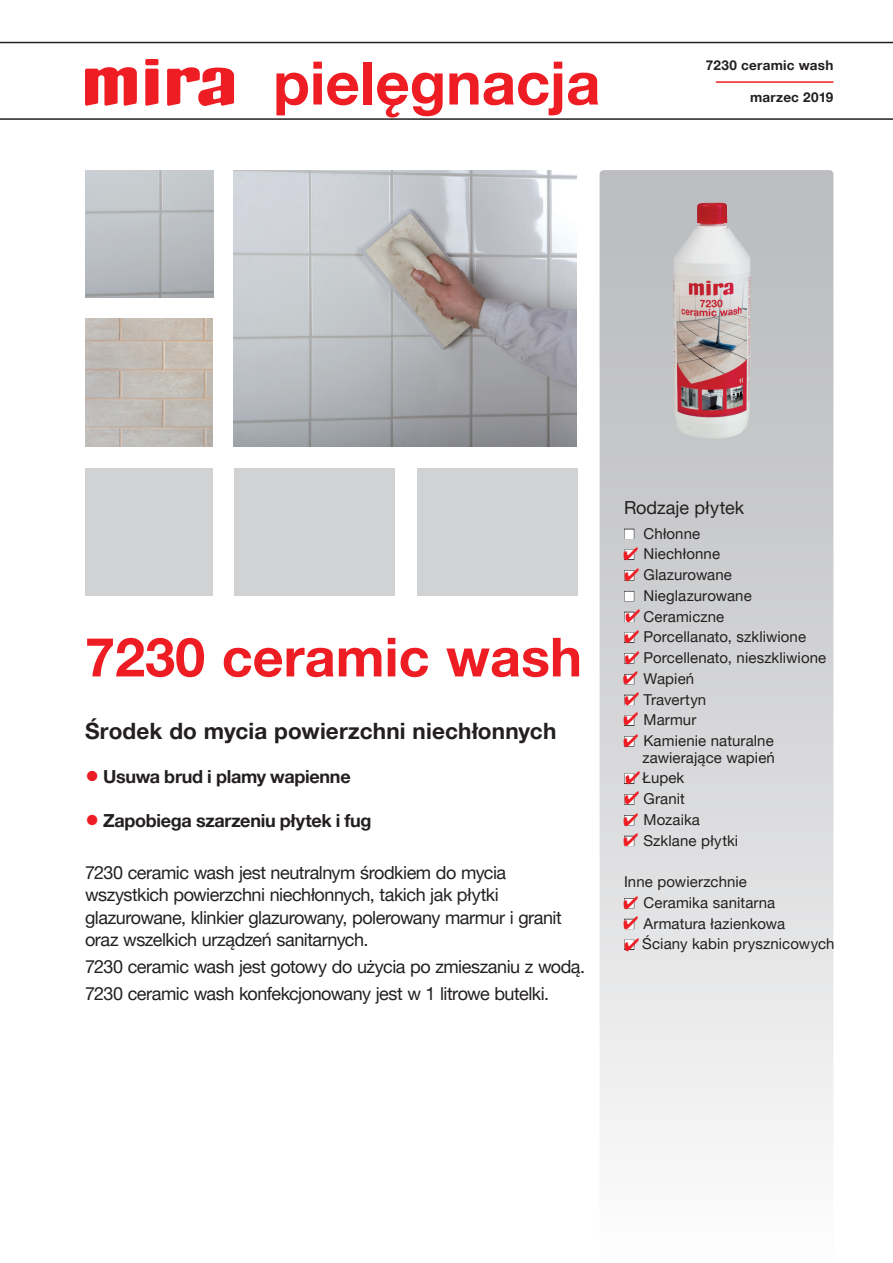
<style>
.page{position:relative;width:893px;height:1263px;background:#fff}
.page>*{position:absolute;margin:0;border:0;box-sizing:border-box;transform-origin:0 0}
.TYPE_OVERSKRIFT{font:700 60px "Helvetica Neue LT Pro";color:#ee1d23}
.over{font:700 54px "Helvetica Neue LT Pro";color:#ee1d23}
.TEKST_UNDER_BILLEDE{font:700 22.5px "Helvetica Neue LT Pro";letter-spacing:.005em;color:#231f20}
.BRØD_side_1{font:18px/22.5px "Helvetica Neue LT Pro";letter-spacing:-.025em;color:#231f20}
.DOTPUNKTER{font:700 18px "Helvetica Neue LT Pro";letter-spacing:-.015em;color:#231f20}
.PUNKTER_TIL_HØJRE{font:18px "Helvetica Neue LT Pro";color:#231f20}
.PUNKTER_TIL_HØJRE-2{font:15px/16.5px "Helvetica Neue LT Pro";letter-spacing:.005em;color:#231f20;text-align:right}
.BRØD{font:700 13.5px "Helvetica Neue LT Pro";letter-spacing:.02em;color:#231f20}
.s1{font-size:28.5px;color:#ee1d23}
.s2{color:#fff}
</style>
<div class="page">
<div style="left:600px;top:170px;width:233px;height:1093px;background:linear-gradient(to bottom,#b5b6ba,#fafafa);border-radius:4px"></div>
<div style="left:624px;top:529px;width:10px;height:10px;border:1px solid #231f20"></div>
<div style="left:624px;top:570px;width:10px;height:10px;border:1px solid #231f20"></div>
<div style="left:624px;top:591px;width:10px;height:10px;border:1px solid #231f20"></div>
<div style="left:624px;top:612px;width:10px;height:10px;border:1px solid #231f20"></div>
<div style="left:624px;top:633px;width:10px;height:10px;border:1px solid #231f20"></div>
<div style="left:624px;top:653px;width:10px;height:10px;border:1px solid #231f20"></div>
<div style="left:624px;top:695px;width:10px;height:10px;border:1px solid #231f20"></div>
<div style="left:624px;top:774px;width:10px;height:10px;border:1px solid #231f20"></div>
<div style="left:624px;top:794px;width:10px;height:10px;border:1px solid #231f20"></div>
<div style="left:624px;top:940px;width:10px;height:10px;border:1px solid #231f20"></div>
<img style="left:673px;top:202px;width:77px;height:237px">
<hr style="left:0;top:118px;width:893px;height:2px;background:#231f20">
<hr style="left:0;top:42px;width:893px;height:1px;background:#231f20">
<svg style="left:145px;top:69px;width:13px;height:37px"></svg>
<div style="left:145px;top:59px;width:13px;height:6px;background:#ee1d23;border-radius:2px"></div>
<svg style="left:85px;top:67px;width:52px;height:39px"></svg>
<svg style="left:167px;top:67px;width:67px;height:39px"></svg>
<img style="left:85px;top:170px;width:128px;height:128px">
<img style="left:85px;top:319px;width:128px;height:127px">
<div style="left:234px;top:468px;width:161px;height:127px;background:#d1d2d4"></div>
<div style="left:417px;top:468px;width:161px;height:127px;background:#d1d2d4"></div>
<div style="left:85px;top:468px;width:128px;height:127px;background:#d1d2d4"></div>
<hr style="left:716px;top:81px;width:117px;height:2px;background:#ee1d23">
<img style="left:234px;top:170px;width:343px;height:276px">
<svg style="left:623px;top:671px;width:15px;height:14px"></svg>
<svg style="left:625px;top:630px;width:14px;height:13px"></svg>
<svg style="left:626px;top:609px;width:14px;height:13px"></svg>
<svg style="left:625px;top:692px;width:14px;height:13px"></svg>
<svg style="left:624px;top:548px;width:14px;height:13px"></svg>
<svg style="left:625px;top:568px;width:14px;height:13px"></svg>
<svg style="left:625px;top:792px;width:14px;height:13px"></svg>
<svg style="left:624px;top:813px;width:14px;height:13px"></svg>
<svg style="left:624px;top:917px;width:14px;height:12px"></svg>
<svg style="left:624px;top:896px;width:14px;height:13px"></svg>
<svg style="left:625px;top:938px;width:14px;height:13px"></svg>
<svg style="left:624px;top:833px;width:14px;height:13px"></svg>
<svg style="left:626px;top:771px;width:14px;height:13px"></svg>
<svg style="left:624px;top:713px;width:14px;height:13px"></svg>
<svg style="left:624px;top:734px;width:14px;height:13px"></svg>
<svg style="left:625px;top:651px;width:14px;height:13px"></svg>
<p class="TYPE_OVERSKRIFT" style="left:273px;top:46px;width:329px">pielęgnacja</p>
<p class="BRØD" style="left:706px;top:57px;width:129px">7230 ceramic wash</p>
<p class="BRØD" style="left:750px;top:89px;width:85px">marzec 2019</p>
<p class="over" style="left:85px;top:624px;width:498px">7230 ceramic wash</p>
<p class="TEKST_UNDER_BILLEDE" style="left:85px;top:717px;width:473px">Środek do mycia powierzchni niechłonnych</p>
<p class="DOTPUNKTER" style="left:85px;top:765px;width:267px"><span class="s1">•</span> Usuwa brud i plamy wapienne</p>
<p class="DOTPUNKTER" style="left:85px;top:809px;width:288px"><span class="s1">•</span> Zapobiega szarzeniu płytek i fug</p>
<p class="BRØD_side_1" style="left:85px;top:861px;width:478px">7230 ceramic wash jest neutralnym środkiem do mycia wszystkich powierzchni niechłonnych, takich jak płytki glazurowane, klinkier glazurowany, polerowany marmur i granit oraz wszelkich urządzeń sanitarnych.</p>
<p class="BRØD_side_1" style="left:85px;top:955px;width:502px">7230 ceramic wash jest gotowy do użycia po zmieszaniu z wodą.</p>
<p class="BRØD_side_1" style="left:85px;top:982px;width:465px">7230 ceramic wash konfekcjonowany jest w 1 litrowe butelki.</p>
<p class="PUNKTER_TIL_HØJRE" style="left:624px;top:496px;width:122px">Rodzaje płytek</p>
<p class="PUNKTER_TIL_HØJRE-2" style="left:624px;top:525px;width:78px"><span class="s2">■</span> Chłonne</p>
<p class="PUNKTER_TIL_HØJRE-2" style="left:624px;top:545px;width:98px"><span class="s2">■</span> Niechłonne</p>
<p class="PUNKTER_TIL_HØJRE-2" style="left:624px;top:566px;width:109px"><span class="s2">■</span> Glazurowane</p>
<p class="PUNKTER_TIL_HØJRE-2" style="left:624px;top:587px;width:129px"><span class="s2">■</span> Nieglazurowane</p>
<p class="PUNKTER_TIL_HØJRE-2" style="left:624px;top:608px;width:102px"><span class="s2">■</span> Ceramiczne</p>
<p class="PUNKTER_TIL_HØJRE-2" style="left:624px;top:628px;width:184px"><span class="s2">■</span> Porcellanato, szkliwione</p>
<p class="PUNKTER_TIL_HØJRE-2" style="left:624px;top:649px;width:204px"><span class="s2">■</span> Porcellenato, nieszkliwione</p>
<p class="PUNKTER_TIL_HØJRE-2" style="left:624px;top:670px;width:72px"><span class="s2">■</span> Wapień</p>
<p class="PUNKTER_TIL_HØJRE-2" style="left:624px;top:691px;width:84px"><span class="s2">■</span> Travertyn</p>
<p class="PUNKTER_TIL_HØJRE-2" style="left:624px;top:711px;width:74px"><span class="s2">■</span> Marmur</p>
<p class="PUNKTER_TIL_HØJRE-2" style="left:624px;top:732px;width:152px"><span class="s2">■</span> Kamienie naturalne zawierające wapień</p>
<p class="PUNKTER_TIL_HØJRE-2" style="left:624px;top:769px;width:62px"><span class="s2">■</span> Łupek</p>
<p class="PUNKTER_TIL_HØJRE-2" style="left:624px;top:790px;width:62px"><span class="s2">■</span> Granit</p>
<p class="PUNKTER_TIL_HØJRE-2" style="left:624px;top:811px;width:77px"><span class="s2">■</span> Mozaika</p>
<p class="PUNKTER_TIL_HØJRE-2" style="left:624px;top:832px;width:116px"><span class="s2">■</span> Szklane płytki</p>
<p class="PUNKTER_TIL_HØJRE-2" style="left:624px;top:873px;width:124px">Inne powierzchnie</p>
<p class="PUNKTER_TIL_HØJRE-2" style="left:624px;top:894px;width:153px"><span class="s2">■</span> Ceramika sanitarna</p>
<p class="PUNKTER_TIL_HØJRE-2" style="left:624px;top:915px;width:163px"><span class="s2">■</span> Armatura łazienkowa</p>
<p class="PUNKTER_TIL_HØJRE-2" style="left:624px;top:935px;width:212px"><span class="s2">■</span> Ściany kabin prysznicowych</p>
</div>
